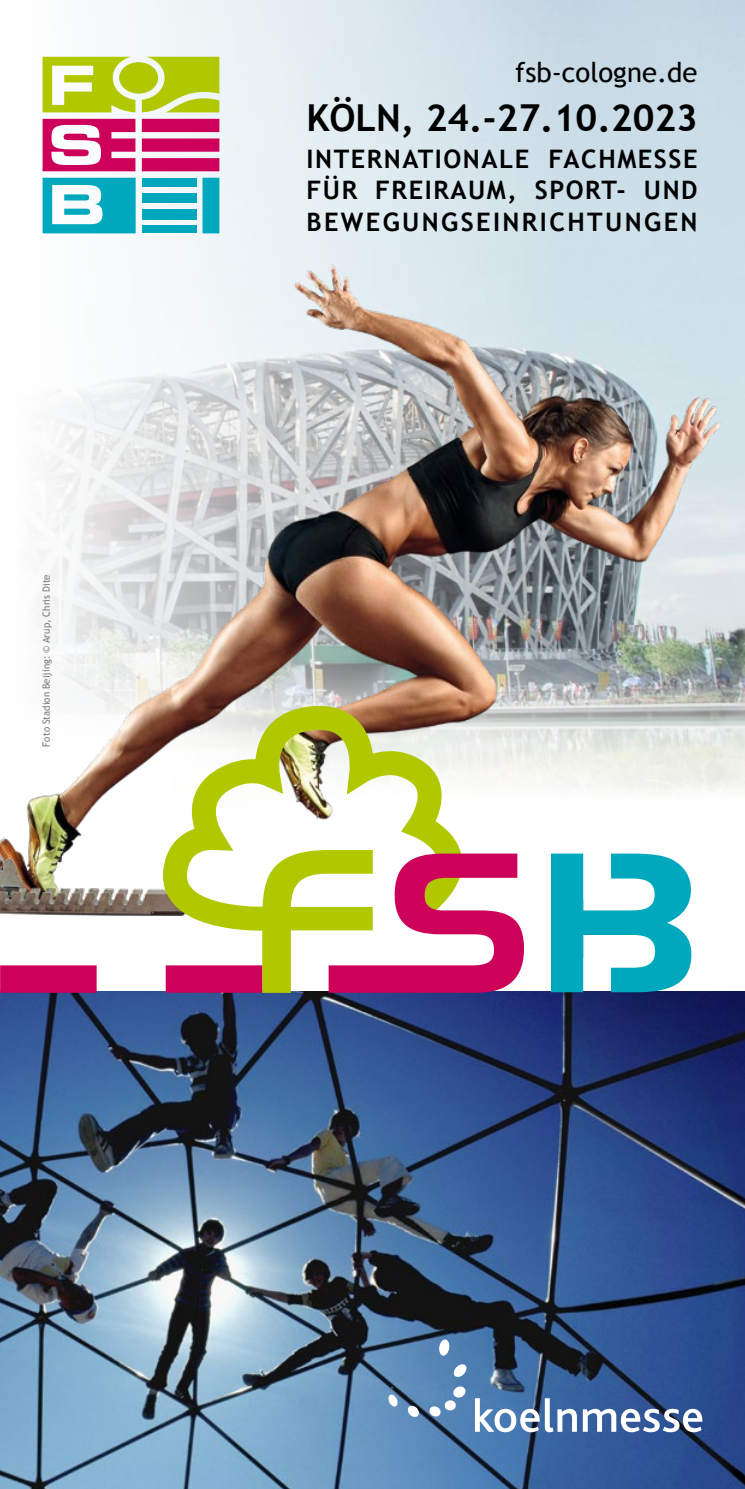
<style>
.page{position:relative;width:745px;height:1489px;background:#fff}
.page>*{position:absolute;margin:0;border:0;box-sizing:border-box;transform-origin:0 0}
.t1{font:700 37px "Trebuchet MS";color:#000}
.t2{font:27.5px "Trebuchet MS";color:#000}
.t3{font:700 25.5px/31.5px "Trebuchet MS";letter-spacing:.095em;color:#000;text-align:justify}
.t4{font:10px "Trebuchet MS";color:#7b7c7e}
</style>
<div class="page">
<img style="left:0;top:991px;width:744px;height:497px">
<img style="left:42px;top:0;width:702px;height:203px">
<img style="left:0;top:203px;width:744px;height:757px">
<svg style="left:157px;top:683px;width:329px;height:167px"></svg>
<svg style="left:0;top:850px;width:523px;height:142px"></svg>
<svg style="left:474px;top:1397px;width:102px;height:34px"></svg>
<svg style="left:582px;top:1408px;width:120px;height:23px"></svg>
<svg style="left:407px;top:1404px;width:12px;height:13px"></svg>
<svg style="left:387px;top:1393px;width:11px;height:14px"></svg>
<svg style="left:428px;top:1385px;width:38px;height:31px"></svg>
<svg style="left:438px;top:1338px;width:11px;height:17px"></svg>
<svg style="left:453px;top:1363px;width:13px;height:14px"></svg>
<svg style="left:43px;top:57px;width:176px;height:55px"></svg>
<svg style="left:43px;top:119px;width:176px;height:52px"></svg>
<div style="left:142px;top:178px;width:54px;height:8px;background:#00a8bd"></div>
<div style="left:142px;top:225px;width:54px;height:8px;background:#00a8bd"></div>
<div style="left:142px;top:193px;width:54px;height:10px;background:#00a8bd"></div>
<div style="left:142px;top:209px;width:54px;height:10px;background:#00a8bd"></div>
<svg style="left:202px;top:178px;width:17px;height:55px"></svg>
<svg style="left:43px;top:178px;width:92px;height:55px"></svg>
<svg style="left:550px;top:853px;width:141px;height:139px"></svg>
<p class="t4" style="left:40px;top:746px;width:174px;rotate:-90deg">Foto Stadion Beijing: © Arup, Chris Dite</p>
<p class="t2" style="left:515px;top:56px;width:184px">fsb-cologne.de</p>
<h1 class="t1" style="left:306px;top:94px;width:393px">KÖLN, 24.-27.10.2023</h1>
<p class="t3" style="left:306px;top:143px;width:392px">INTERNATIONALE FACHMESSE FÜR FREIRAUM, SPORT- UND BEWEGUNGSEINRICHTUNGEN</p>
</div>
